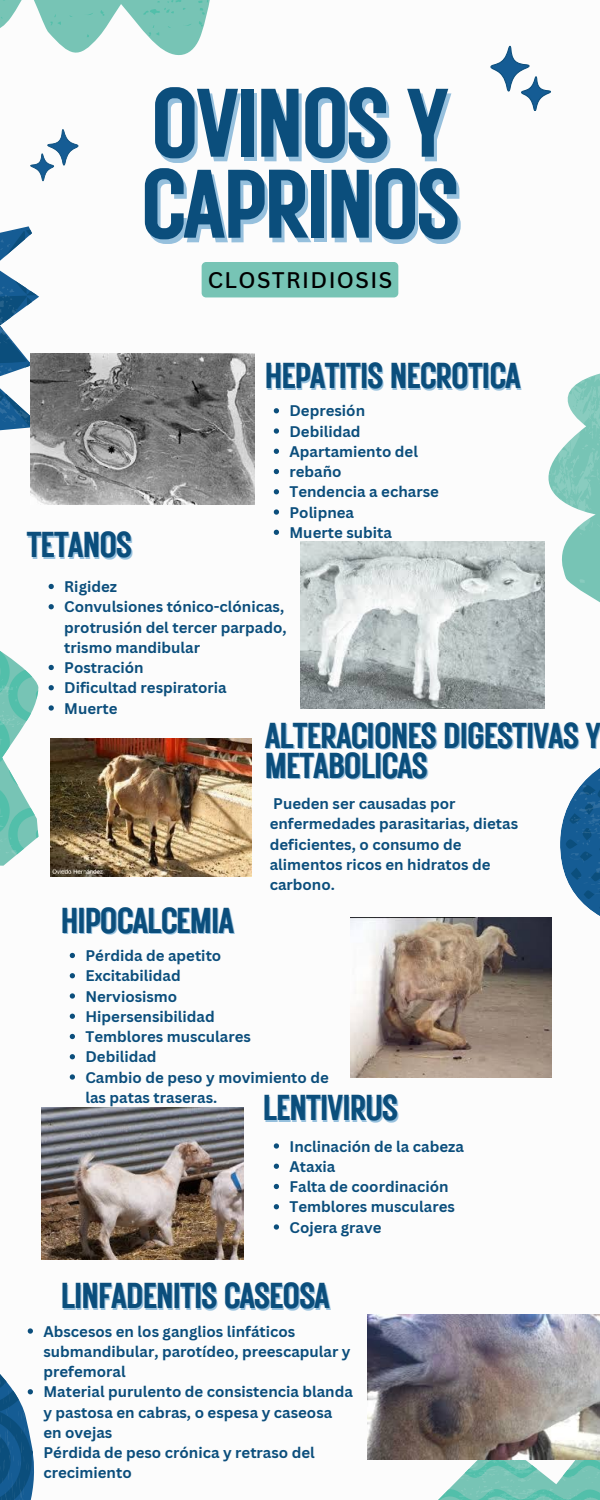
<style>
.page{position:relative;width:600px;height:1500px;background:#fff}
.page>*{position:absolute;margin:0;border:0;box-sizing:border-box;transform-origin:0 0}
.t1{font:97px "Rustic Printed";letter-spacing:-.06em;color:#0b4e7c}
.t2{font:36px "Rustic Printed";letter-spacing:-.06em;color:#0b4e7c}
.t3{font:500 22px "Canva Sans";letter-spacing:.065em;color:#000}
.t4{font:700 15px/20.2px "Canva Sans";color:#0b4e7c}
</style>
<div class="page">
<svg style="left:0;top:651px;width:39px;height:215px"></svg>
<svg style="left:0;top:226px;width:83px;height:205px"></svg>
<svg style="left:483px;top:373px;width:117px;height:246px"></svg>
<svg style="left:560px;top:768px;width:40px;height:148px"></svg>
<svg style="left:438px;top:1459px;width:162px;height:41px"></svg>
<svg style="left:0;top:0;width:210px;height:56px"></svg>
<svg style="left:30px;top:129px;width:49px;height:52px"></svg>
<svg style="left:490px;top:46px;width:61px;height:65px"></svg>
<img style="left:367px;top:1315px;width:233px;height:144px">
<img style="left:41px;top:1108px;width:203px;height:151px">
<img style="left:351px;top:917px;width:200px;height:161px">
<img style="left:51px;top:738px;width:201px;height:138px">
<img style="left:300px;top:542px;width:244px;height:166px">
<img style="left:30px;top:354px;width:225px;height:150px">
<div style="left:202px;top:262px;width:196px;height:35px;background:#77c4b5"></div>
<svg style="left:274px;top:408px;width:5px;height:5px"></svg>
<svg style="left:274px;top:428px;width:5px;height:6px"></svg>
<svg style="left:274px;top:449px;width:5px;height:5px"></svg>
<svg style="left:274px;top:469px;width:5px;height:5px"></svg>
<svg style="left:274px;top:489px;width:5px;height:5px"></svg>
<svg style="left:274px;top:509px;width:5px;height:6px"></svg>
<svg style="left:274px;top:530px;width:5px;height:5px"></svg>
<svg style="left:49px;top:584px;width:5px;height:5px"></svg>
<svg style="left:49px;top:604px;width:5px;height:5px"></svg>
<svg style="left:49px;top:665px;width:5px;height:5px"></svg>
<svg style="left:49px;top:685px;width:5px;height:5px"></svg>
<svg style="left:49px;top:705px;width:5px;height:6px"></svg>
<svg style="left:70px;top:953px;width:5px;height:5px"></svg>
<svg style="left:70px;top:973px;width:5px;height:5px"></svg>
<svg style="left:70px;top:993px;width:5px;height:6px"></svg>
<svg style="left:70px;top:1014px;width:5px;height:5px"></svg>
<svg style="left:70px;top:1034px;width:5px;height:5px"></svg>
<svg style="left:70px;top:1054px;width:5px;height:5px"></svg>
<svg style="left:70px;top:1074px;width:5px;height:6px"></svg>
<svg style="left:274px;top:1143px;width:5px;height:6px"></svg>
<svg style="left:274px;top:1164px;width:5px;height:5px"></svg>
<svg style="left:274px;top:1184px;width:5px;height:5px"></svg>
<svg style="left:274px;top:1204px;width:5px;height:5px"></svg>
<svg style="left:274px;top:1224px;width:5px;height:6px"></svg>
<svg style="left:0;top:1328px;width:35px;height:172px"></svg>
<p class="t1" style="left:149px;top:58px;width:303px">OVINOS Y</p>
<p class="t1" style="left:139px;top:139px;width:323px">CAPRINOS</p>
<h1 class="t3" style="left:208px;top:264px;width:186px">CLOSTRIDIOSIS</h1>
<p class="t2" style="left:264px;top:351px;width:259px">HEPATITIS NECROTICA</p>
<p class="t4" style="left:290px;top:400px;width:77px">Depresión</p>
<h3 class="t4" style="left:290px;top:421px;width:73px">Debilidad</h3>
<p class="t4" style="left:290px;top:441px;width:130px">Apartamiento del</p>
<p class="t4" style="left:290px;top:461px;width:54px">rebaño</p>
<h2 class="t4" style="left:290px;top:481px;width:151px">Tendencia a echarse</h2>
<p class="t4" style="left:290px;top:502px;width:66px">Polipnea</p>
<p class="t4" style="left:290px;top:522px;width:104px">Muerte subita</p>
<p class="t2" style="left:26px;top:520px;width:108px">TETANOS</p>
<p class="t4" style="left:64px;top:576px;width:54px">Rigidez</p>
<p class="t4" style="left:64px;top:596px;width:224px">Convulsiones tónico-clónicas, protrusión del tercer parpado, trismo mandibular</p>
<p class="t4" style="left:64px;top:657px;width:81px">Postración</p>
<p class="t4" style="left:64px;top:677px;width:164px">Dificultad respiratoria</p>
<h2 class="t4" style="left:64px;top:698px;width:55px">Muerte</h2>
<p class="t2" style="left:264px;top:711px;width:339px">ALTERACIONES DIGESTIVAS Y</p>
<p class="t2" style="left:264px;top:741px;width:166px">METABOLICAS</p>
<p class="t4" style="left:270px;top:793px;width:250px">Pueden ser causadas por enfermedades parasitarias, dietas deficientes, o consumo de alimentos ricos en hidratos de carbono.</p>
<p class="t2" style="left:60px;top:896px;width:176px">HIPOCALCEMIA</p>
<p class="t4" style="left:85px;top:945px;width:137px">Pérdida de apetito</p>
<p class="t4" style="left:85px;top:965px;width:97px">Excitabilidad</p>
<p class="t4" style="left:85px;top:986px;width:93px">Nerviosismo</p>
<h2 class="t4" style="left:85px;top:1006px;width:131px">Hipersensibilidad</h2>
<p class="t4" style="left:85px;top:1026px;width:167px">Temblores musculares</p>
<p class="t4" style="left:85px;top:1046px;width:73px">Debilidad</p>
<h4 class="t4" style="left:85px;top:1067px;width:245px">Cambio de peso y movimiento de las patas traseras.</h4>
<h2 class="t2" style="left:262px;top:1084px;width:138px">LENTIVIRUS</h2>
<p class="t4" style="left:290px;top:1136px;width:176px">Inclinación de la cabeza</p>
<p class="t4" style="left:290px;top:1156px;width:47px">Ataxia</p>
<p class="t4" style="left:290px;top:1176px;width:161px">Falta de coordinación</p>
<p class="t4" style="left:290px;top:1196px;width:167px">Temblores musculares</p>
<p class="t4" style="left:290px;top:1217px;width:94px">Cojera grave</p>
<p class="t2" style="left:60px;top:1271px;width:272px">LINFADENITIS CASEOSA</p>
<p class="t4" style="left:43px;top:1321px;width:309px">Abscesos en los ganglios linfáticos submandibular, parotídeo, preescapular y prefemoral</p>
<p class="t4" style="left:43px;top:1382px;width:311px">Material purulento de consistencia blanda y pastosa en cabras, o espesa y caseosa en ovejas</p>
<h2 class="t4" style="left:43px;top:1442px;width:273px">Pérdida de peso crónica y retraso del crecimiento</h2>
</div>
